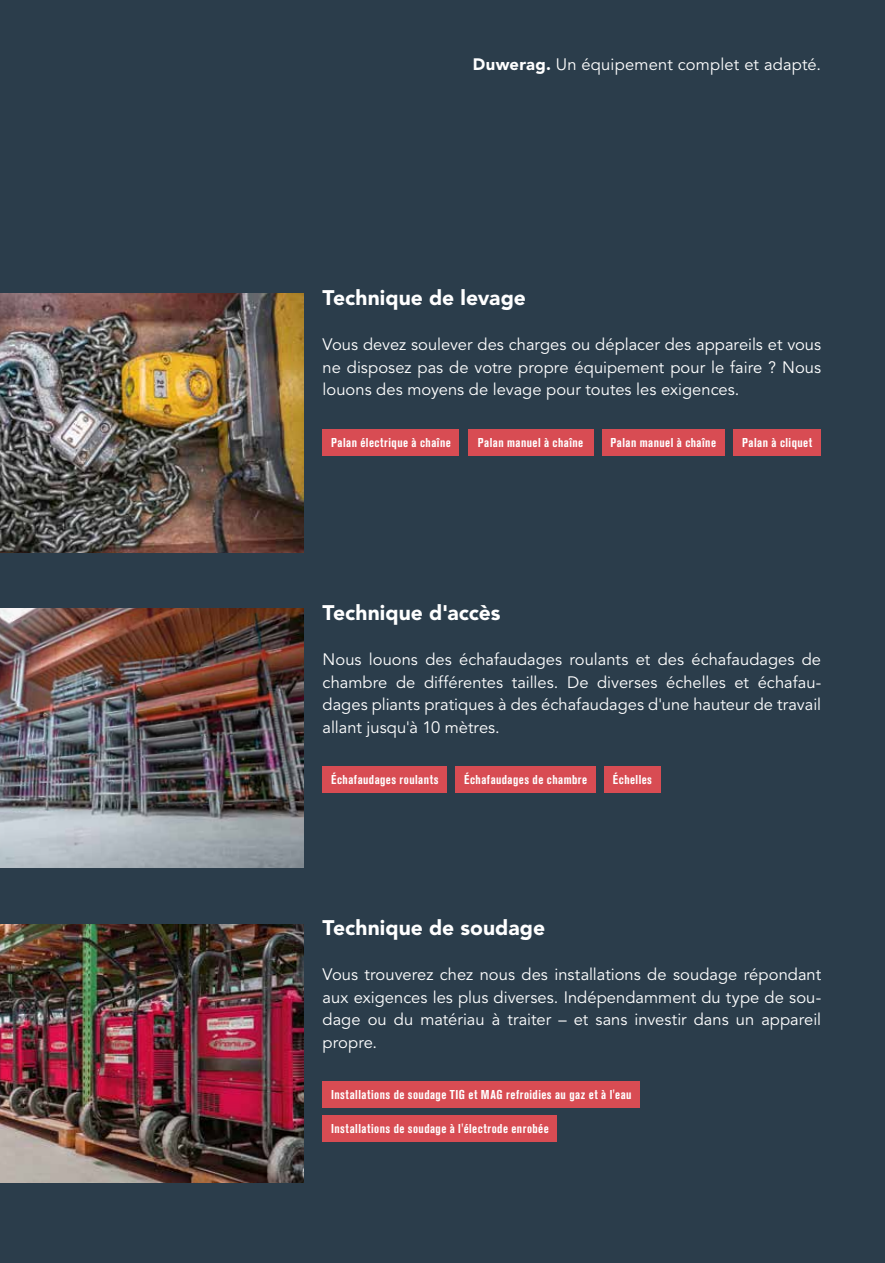
<style>
.page{position:relative;width:885px;height:1263px;background:#fff}
.page>*{position:absolute;margin:0;border:0;box-sizing:border-box;transform-origin:0 0}
.t1{font:900 21px "Avenir LT Std";color:#fff}
.t2{font:16.5px/22.5px "Avenir LT Std";color:#fff;text-align:justify}
.t3{font:700 condensed 12.75px "Akzidenz Grotesk Pro";letter-spacing:.035em;color:#fff}
.s1{font-weight:900}
</style>
<div class="page">
<div style="left:0;top:0;width:884px;height:1263px;background:#2b3d4b"></div>
<img style="left:0;top:294px;width:303px;height:259px">
<div style="left:322px;top:429px;width:137px;height:26px;background:#d84c53"></div>
<div style="left:467px;top:429px;width:126px;height:26px;background:#d84c53"></div>
<div style="left:601px;top:429px;width:123px;height:26px;background:#d84c53"></div>
<div style="left:733px;top:429px;width:88px;height:26px;background:#d84c53"></div>
<div style="left:322px;top:1081px;width:318px;height:27px;background:#d84c53"></div>
<div style="left:322px;top:1115px;width:235px;height:27px;background:#d84c53"></div>
<img style="left:0;top:924px;width:303px;height:259px">
<div style="left:604px;top:766px;width:56px;height:27px;background:#d84c53"></div>
<div style="left:322px;top:766px;width:125px;height:27px;background:#d84c53"></div>
<div style="left:455px;top:766px;width:140px;height:27px;background:#d84c53"></div>
<img style="left:0;top:609px;width:303px;height:259px">
<p class="t2" style="left:473px;top:54px;width:349px"><span class="s1">Duwerag.</span> Un équipement complet et adapté.</p>
<p class="t1" style="left:322px;top:285px;width:205px">Technique de levage</p>
<p class="t2" style="left:322px;top:334px;width:500px">Vous devez soulever des charges ou déplacer des appareils et vous ne disposez pas de votre propre équipement pour le faire ? Nous louons des moyens de levage pour toutes les exigences.</p>
<p class="t3" style="left:331px;top:434px;width:121px">Palan électrique à chaîne</p>
<p class="t3" style="left:477px;top:434px;width:107px">Palan manuel à chaîne</p>
<p class="t3" style="left:610px;top:434px;width:107px">Palan manuel à chaîne</p>
<p class="t3" style="left:742px;top:434px;width:72px">Palan à cliquet</p>
<p class="t1" style="left:322px;top:600px;width:179px">Technique d'accès</p>
<p class="t2" style="left:322px;top:649px;width:500px">Nous louons des échafaudages roulants et des échafaudages de chambre de différentes tailles. De diverses échelles et échafau&shy;dages pliants pratiques à des échafaudages d'une hauteur de travail allant jusqu'à 10 mètres.</p>
<p class="t3" style="left:331px;top:771px;width:109px">Échafaudages roulants</p>
<p class="t3" style="left:464px;top:771px;width:124px">Échafaudages de chambre</p>
<p class="t3" style="left:613px;top:771px;width:41px">Échelles</p>
<p class="t1" style="left:322px;top:915px;width:224px">Technique de soudage</p>
<p class="t2" style="left:322px;top:964px;width:500px">Vous trouverez chez nous des installations de soudage répondant aux exigences les plus diverses. Indépendamment du type de sou&shy;dage ou du matériau à traiter – et sans investir dans un appareil propre.</p>
<p class="t3" style="left:331px;top:1086px;width:302px">Installations de soudage TIG et MAG refroidies au gaz et à l'eau</p>
<p class="t3" style="left:331px;top:1120px;width:219px">Installations de soudage à l'électrode enrobée</p>
</div>
